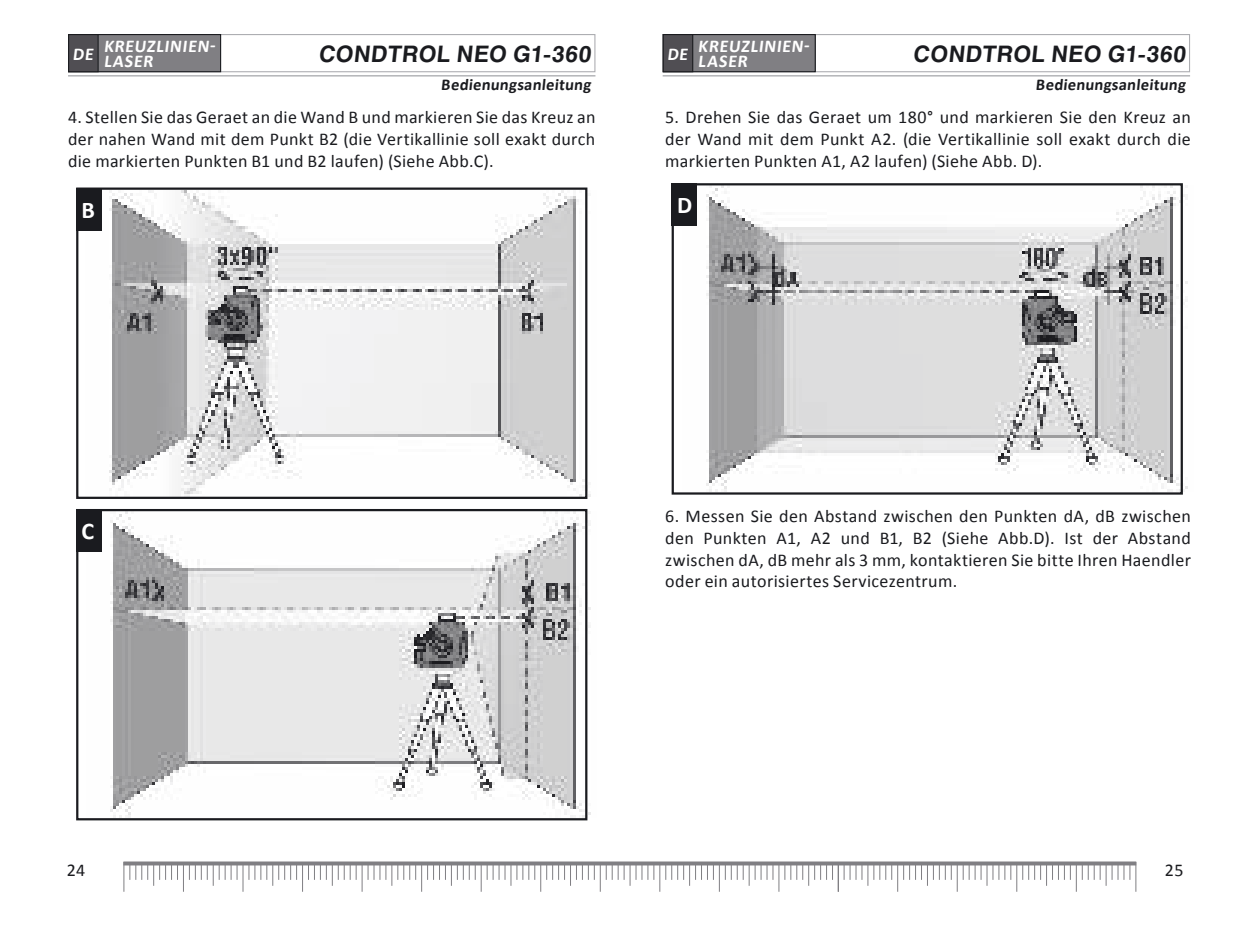
<style>
.page{position:relative;width:1259px;height:927px;background:#fff}
.page>*{position:absolute;margin:0;border:0;box-sizing:border-box;transform-origin:0 0}
.t1{font:700 24px "Calibri";color:#fff}
.t2{font:700 22.5px "Helios";color:#1a1b1f}
.t3{font:18px/21.6px "Calibri";letter-spacing:.02em;color:#1a1b1f;text-align:justify}
.t4{font:700 18px/15px "Calibri";color:#fff}
.t5{font:700 16.5px "Calibri";color:#1a1b1f}
</style>
<div class="page">
<div style="left:124px;top:862px;width:1012px;height:3px;border:1px solid #807f83"></div>
<hr style="left:123px;top:862px;width:1px;height:30px;background:#807f83">
<svg style="left:129px;top:862px;width:49px;height:24px"></svg>
<svg style="left:189px;top:862px;width:48px;height:24px"></svg>
<svg style="left:248px;top:862px;width:49px;height:24px"></svg>
<svg style="left:308px;top:862px;width:49px;height:24px"></svg>
<svg style="left:367px;top:862px;width:49px;height:24px"></svg>
<svg style="left:427px;top:862px;width:49px;height:24px"></svg>
<svg style="left:486px;top:862px;width:49px;height:24px"></svg>
<svg style="left:546px;top:862px;width:49px;height:24px"></svg>
<svg style="left:606px;top:862px;width:48px;height:24px"></svg>
<svg style="left:665px;top:862px;width:49px;height:24px"></svg>
<svg style="left:725px;top:862px;width:48px;height:24px"></svg>
<svg style="left:784px;top:862px;width:49px;height:24px"></svg>
<hr style="left:183px;top:862px;width:1px;height:30px;background:#807f83">
<hr style="left:242px;top:862px;width:1px;height:30px;background:#807f83">
<hr style="left:302px;top:862px;width:1px;height:30px;background:#807f83">
<hr style="left:361px;top:862px;width:1px;height:30px;background:#807f83">
<hr style="left:421px;top:862px;width:1px;height:30px;background:#807f83">
<hr style="left:481px;top:862px;width:1px;height:30px;background:#807f83">
<hr style="left:540px;top:862px;width:1px;height:30px;background:#807f83">
<hr style="left:600px;top:862px;width:1px;height:30px;background:#807f83">
<hr style="left:659px;top:862px;width:1px;height:30px;background:#807f83">
<hr style="left:719px;top:862px;width:1px;height:30px;background:#807f83">
<hr style="left:778px;top:862px;width:1px;height:30px;background:#807f83">
<hr style="left:838px;top:862px;width:1px;height:30px;background:#807f83">
<hr style="left:837px;top:862px;width:1px;height:30px;background:#807f83">
<svg style="left:843px;top:862px;width:49px;height:24px"></svg>
<svg style="left:903px;top:862px;width:48px;height:24px"></svg>
<svg style="left:962px;top:862px;width:49px;height:24px"></svg>
<svg style="left:1022px;top:862px;width:49px;height:24px"></svg>
<svg style="left:1081px;top:862px;width:49px;height:24px"></svg>
<hr style="left:897px;top:862px;width:1px;height:30px;background:#807f83">
<hr style="left:956px;top:862px;width:1px;height:30px;background:#807f83">
<hr style="left:1016px;top:862px;width:1px;height:30px;background:#807f83">
<hr style="left:1075px;top:862px;width:1px;height:30px;background:#807f83">
<hr style="left:1135px;top:862px;width:1px;height:30px;background:#807f83">
<div style="left:68px;top:34px;width:527px;height:38px;border:1px solid #adaeb2"></div>
<div style="left:69px;top:35px;width:152px;height:37px;background:#807f83"></div>
<div style="left:68px;top:34px;width:153px;height:38px;border:1px solid #1a1b1f"></div>
<hr style="left:69px;top:75px;width:526px;height:2px;background:#adaeb2">
<div style="left:69px;top:35px;width:29px;height:37px;background:#504e53"></div>
<div style="left:68px;top:34px;width:31px;height:38px;border:1px solid #1a1b1f"></div>
<div style="left:662px;top:34px;width:528px;height:38px;border:1px solid #adaeb2"></div>
<div style="left:663px;top:35px;width:152px;height:37px;background:#807f83"></div>
<div style="left:662px;top:34px;width:154px;height:38px;border:1px solid #1a1b1f"></div>
<hr style="left:663px;top:75px;width:526px;height:2px;background:#adaeb2">
<div style="left:663px;top:35px;width:30px;height:37px;background:#504e53"></div>
<div style="left:662px;top:34px;width:31px;height:38px;border:1px solid #1a1b1f"></div>
<img style="left:86px;top:512px;width:505px;height:306px">
<img style="left:86px;top:190px;width:505px;height:306px">
<div style="left:76px;top:188px;width:511px;height:311px;border:2px solid #1a1b1f"></div>
<div style="left:76px;top:188px;width:26px;height:42px;background:#1a1b1f"></div>
<div style="left:76px;top:509px;width:511px;height:311px;border:2px solid #1a1b1f"></div>
<div style="left:76px;top:509px;width:26px;height:42px;background:#1a1b1f"></div>
<img style="left:706px;top:186px;width:482px;height:306px">
<div style="left:671px;top:183px;width:512px;height:312px;border:2px solid #1a1b1f"></div>
<div style="left:671px;top:183px;width:26px;height:43px;background:#1a1b1f"></div>
<p class="t4" style="left:104px;top:39px;width:116px">KREUZLINIEN-<br>LASER</p>
<p class="t4" style="left:698px;top:39px;width:116px">KREUZLINIEN-</p>
<p class="t2" style="left:318px;top:41px;width:276px">CONDTROL NEO G1-360</p>
<p class="t2" style="left:913px;top:41px;width:276px">CONDTROL NEO G1-360</p>
<p class="t4" style="left:73px;top:47px;width:24px">DE</p>
<p class="t4" style="left:667px;top:47px;width:24px">DE</p>
<p class="t4" style="left:698px;top:54px;width:53px">LASER</p>
<p class="t5" style="left:441px;top:76px;width:153px">Bedienungsanleitung</p>
<p class="t5" style="left:1035px;top:76px;width:153px">Bedienungsanleitung</p>
<p class="t3" style="left:68px;top:107px;width:529px">4. Stellen Sie das Geraet an die Wand B und markieren Sie das Kreuz an der nahen Wand mit dem Punkt B2 (die Vertikallinie soll exakt durch die markierten Punkten В1 und В2 laufen) (Siehe Abb.C).</p>
<p class="t3" style="left:665px;top:107px;width:527px">5. Drehen Sie das Geraet um 180° und markieren Sie den Kreuz an der Wand mit dem Punkt A2. (die Vertikallinie soll exakt durch die markierten Punkten A1, A2 laufen) (Siehe Abb. D).</p>
<h1 class="t1" style="left:677px;top:194px;width:17px">D</h1>
<h1 class="t1" style="left:82px;top:198px;width:15px">B</h1>
<h1 class="t1" style="left:82px;top:519px;width:14px">C</h1>
<p class="t3" style="left:665px;top:506px;width:527px">6. Messen Sie den Abstand zwischen den Punkten dА, dB zwischen den Punkten A1, A2 und B1, B2 (Siehe Abb.D). Ist der Abstand zwischen dA, dB mehr als 3 mm, kontaktieren Sie bitte Ihren Haendler oder ein autorisiertes Servicezentrum.</p>
<p class="t3" style="left:67px;top:859px;width:20px">24</p>
<p class="t3" style="left:1164px;top:859px;width:20px">25</p>
</div>
